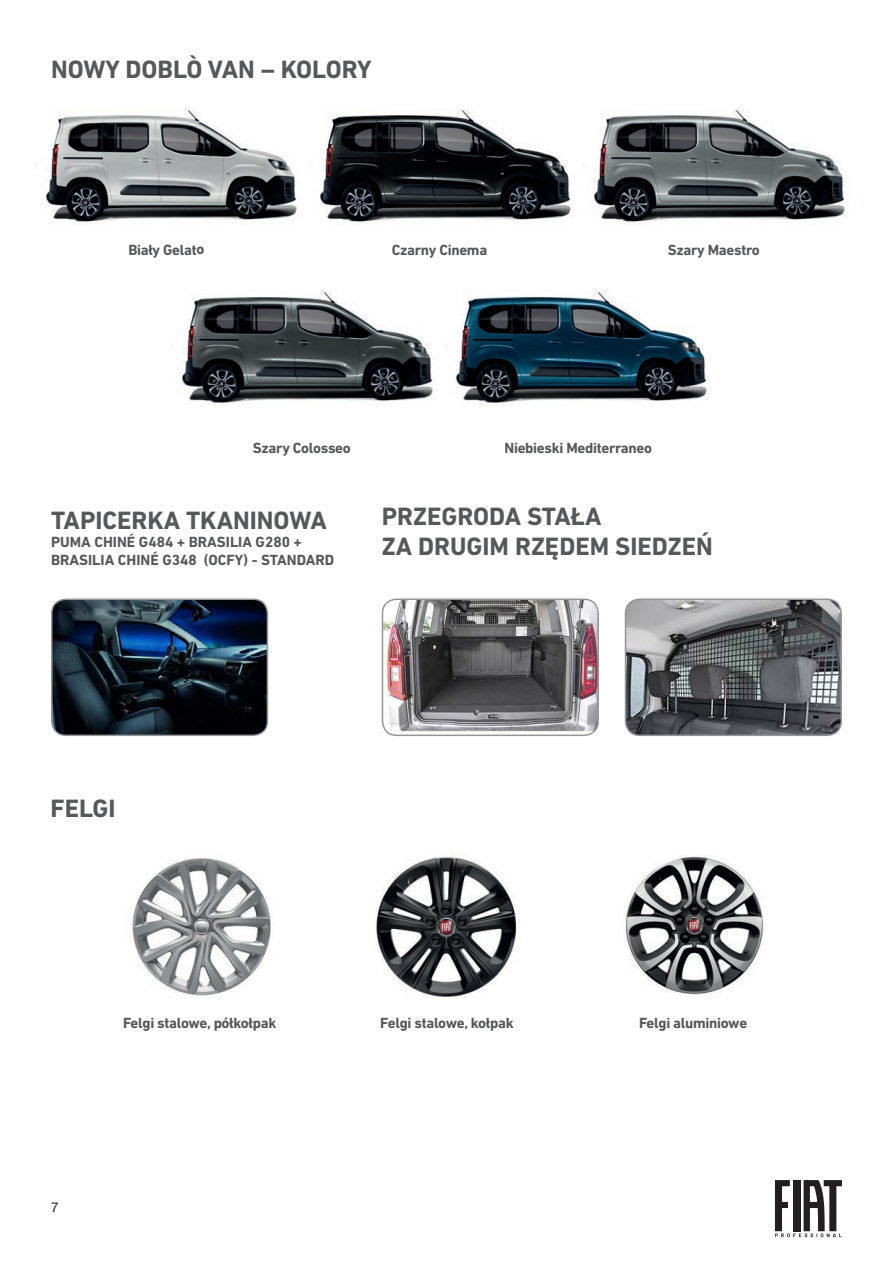
<style>
.page{position:relative;width:893px;height:1263px;background:#fff}
.page>*{position:absolute;margin:0;border:0;box-sizing:border-box;transform-origin:0 0}
.t1{font:700 25.5px/30.6px "DIN Next LT Pro";color:#57585a}
.t2{font:700 15px "DIN Next LT Pro";letter-spacing:-.02em;color:#57585a}
.t3{font:700 15px/18px "DIN Next LT Pro";color:#57585a}
.t4{font:13.5px "Helvetica Neue LT Pro";color:#231f20}
</style>
<div class="page">
<svg style="left:775px;top:1180px;width:67px;height:57px"></svg>
<img style="left:35px;top:109px;width:812px;height:114px">
<img style="left:171px;top:291px;width:538px;height:113px">
<img style="left:131px;top:857px;width:142px;height:142px">
<img style="left:376px;top:854px;width:144px;height:144px">
<img style="left:625px;top:855px;width:139px;height:140px">
<img style="left:382px;top:601px;width:216px;height:130px">
<div style="left:382px;top:598px;width:217px;height:138px;border:2px solid #939598;border-radius:14px"></div>
<img style="left:625px;top:601px;width:216px;height:134px">
<div style="left:625px;top:598px;width:217px;height:138px;border:2px solid #939598;border-radius:14px"></div>
<img style="left:52px;top:601px;width:215px;height:134px">
<div style="left:51px;top:598px;width:217px;height:138px;border:2px solid #939598;border-radius:14px"></div>
<h1 class="t1" style="left:51px;top:54px;width:322px">NOWY DOBLÒ VAN – KOLORY</h1>
<p class="t2" style="left:128px;top:241px;width:78px;rotate:-1deg">Biały Gelato</p>
<p class="t2" style="left:392px;top:241px;width:97px">Czarny Cinema</p>
<p class="t2" style="left:668px;top:241px;width:94px">Szary Maestro</p>
<p class="t2" style="left:253px;top:439px;width:99px">Szary Colosseo</p>
<h1 class="t1" style="left:51px;top:504px;width:278px">TAPICERKA TKANINOWA</h1>
<p class="t3" style="left:51px;top:532px;width:285px">PUMA CHINÉ G484 + BRASILIA G280 +<br>BRASILIA CHINÉ G348 (OCFY) - STANDARD</p>
<p class="t2" style="left:504px;top:439px;width:149px">Niebieski Mediterraneo</p>
<h1 class="t1" style="left:382px;top:501px;width:333px">PRZEGRODA STAŁA<br>ZA DRUGIM RZĘDEM SIEDZEŃ</h1>
<h1 class="t1" style="left:51px;top:793px;width:67px">FELGI</h1>
<p class="t2" style="left:123px;top:1014px;width:155px">Felgi stalowe, półkołpak</p>
<p class="t2" style="left:380px;top:1014px;width:135px">Felgi stalowe, kołpak</p>
<p class="t2" style="left:639px;top:1014px;width:110px">Felgi aluminiowe</p>
<p class="t4" style="left:51px;top:1199px;width:9px">7</p>
</div>
